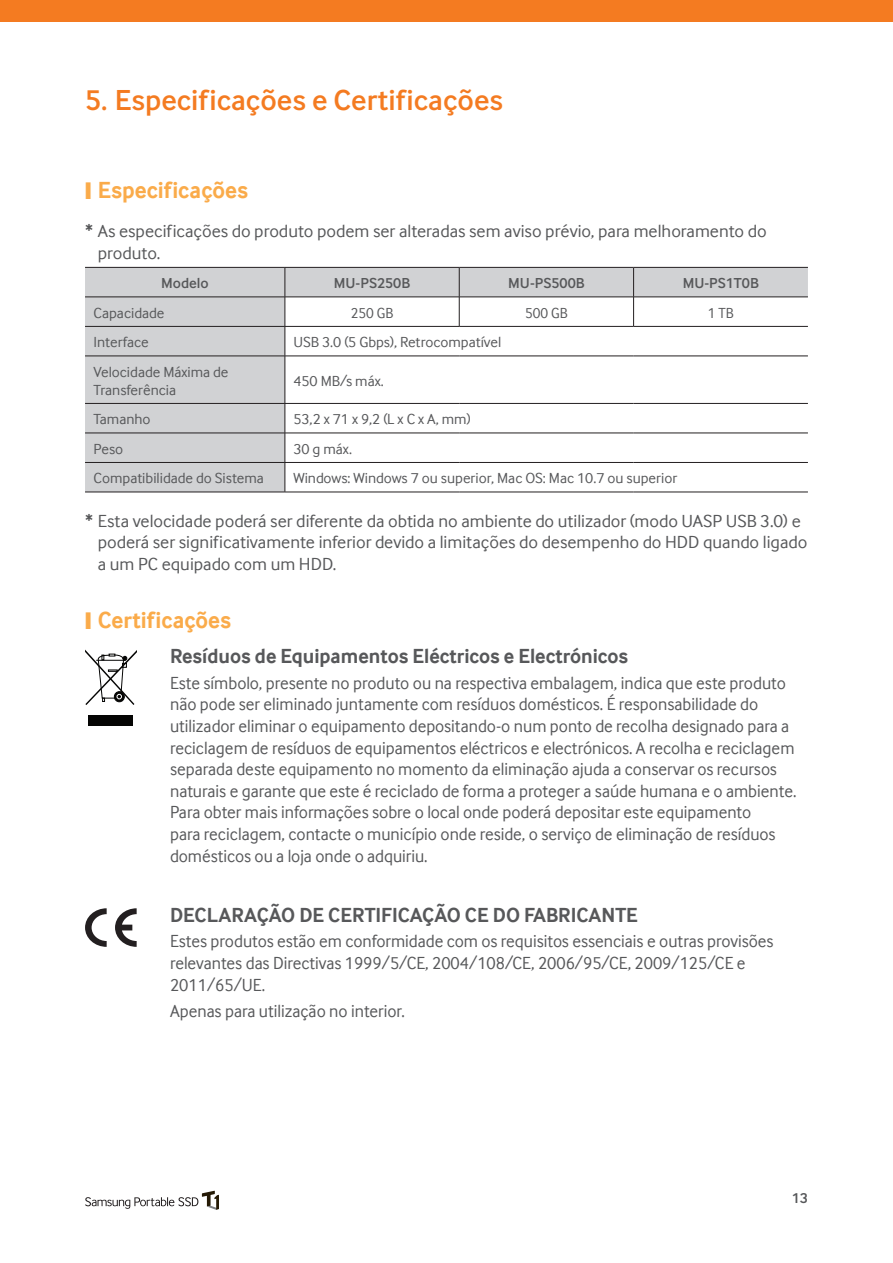
<style>
.page{position:relative;width:893px;height:1263px;background:#fff}
.page>*{position:absolute;margin:0;border:0;box-sizing:border-box;transform-origin:0 0}
.t1{font:500 30px "Samsung Inter Face";color:#f47b21}
.t2{font:700 24px "Samsung Inter Face";color:#faab4a;scale:.95 1}
.t3{font:700 21px "Samsung Inter Face";color:#57585a;scale:.95 1}
.t4{font:18px/21.6px "Samsung Inter Face";color:#57585a;scale:.95 1}
.t5{font:18px/21.6px "Samsung Inter Face";color:#57585a}
.t6{font:15px/18px "Samsung Inter Face";color:#57585a}
.t7{font:500 15px "Samsung Inter Face";color:#57585a}
.t8{font:15px "Samsung Inter Face";color:#57585a;scale:.95 1}
.s1{font-weight:500}
</style>
<div class="page">
<div style="left:0;top:0;width:893px;height:21px;background:#f47b21"></div>
<svg style="left:85px;top:1191px;width:134px;height:19px"></svg>
<svg style="left:85px;top:268px;width:723px;height:224px"></svg>
<hr style="left:85px;top:267px;width:200px;height:1px;background:#231f20">
<hr style="left:285px;top:267px;width:174px;height:1px;background:#231f20">
<hr style="left:459px;top:267px;width:175px;height:1px;background:#231f20">
<hr style="left:634px;top:267px;width:174px;height:1px;background:#231f20">
<hr style="left:85px;top:492px;width:200px;height:1px;background:#231f20">
<hr style="left:285px;top:492px;width:174px;height:1px;background:#231f20">
<hr style="left:459px;top:492px;width:175px;height:1px;background:#231f20">
<hr style="left:634px;top:492px;width:174px;height:1px;background:#231f20">
<hr style="left:85px;top:297px;width:200px;height:1px;background:#231f20">
<hr style="left:85px;top:326px;width:200px;height:1px;background:#231f20">
<svg style="left:285px;top:268px;width:523px;height:88px"></svg>
<hr style="left:459px;top:326px;width:175px;height:1px;background:#231f20">
<hr style="left:634px;top:326px;width:174px;height:1px;background:#231f20">
<hr style="left:85px;top:356px;width:200px;height:1px;background:#231f20">
<hr style="left:285px;top:356px;width:174px;height:1px;background:#231f20">
<hr style="left:285px;top:356px;width:1px;height:47px;background:#231f20">
<hr style="left:459px;top:356px;width:175px;height:1px;background:#231f20">
<hr style="left:634px;top:356px;width:174px;height:1px;background:#231f20">
<hr style="left:85px;top:403px;width:200px;height:1px;background:#231f20">
<hr style="left:285px;top:403px;width:174px;height:1px;background:#231f20">
<hr style="left:459px;top:403px;width:175px;height:1px;background:#231f20">
<hr style="left:634px;top:403px;width:174px;height:1px;background:#231f20">
<hr style="left:85px;top:433px;width:200px;height:1px;background:#231f20">
<hr style="left:285px;top:433px;width:174px;height:1px;background:#231f20">
<hr style="left:459px;top:433px;width:175px;height:1px;background:#231f20">
<hr style="left:634px;top:433px;width:174px;height:1px;background:#231f20">
<hr style="left:85px;top:462px;width:200px;height:1px;background:#231f20">
<hr style="left:285px;top:462px;width:174px;height:1px;background:#231f20">
<svg style="left:285px;top:404px;width:1px;height:88px"></svg>
<hr style="left:459px;top:462px;width:175px;height:1px;background:#231f20">
<hr style="left:634px;top:462px;width:174px;height:1px;background:#231f20">
<div style="left:88px;top:715px;width:45px;height:11px;background:#050504"></div>
<svg style="left:85px;top:650px;width:52px;height:55px"></svg>
<svg style="left:85px;top:908px;width:22px;height:39px"></svg>
<svg style="left:115px;top:908px;width:22px;height:39px"></svg>
<h1 class="t1" style="left:85px;top:83px;width:420px">5. Especificações e Certificações</h1>
<h2 class="t2" style="left:85px;top:176px;width:173px">❙ Especificações</h2>
<p class="t5" style="left:98px;top:220px;width:670px;text-indent:-13px"><span class="s1">*</span> As especificações do produto podem ser alteradas sem aviso prévio, para melhoramento do produto.</p>
<p class="t7" style="left:161px;top:275px;width:49px">Modelo</p>
<p class="t7" style="left:334px;top:275px;width:78px">MU-PS250B</p>
<p class="t7" style="left:508px;top:275px;width:78px">MU-PS500B</p>
<p class="t7" style="left:683px;top:275px;width:78px">MU-PS1T0B</p>
<p class="t6" style="left:94px;top:304px;width:72px">Capacidade</p>
<p class="t8" style="left:351px;top:304px;width:46px">250 GB</p>
<p class="t8" style="left:525px;top:304px;width:46px">500 GB</p>
<p class="t8" style="left:708px;top:304px;width:29px">1 TB</p>
<p class="t6" style="left:94px;top:333px;width:57px">Interface</p>
<p class="t6" style="left:293px;top:333px;width:209px">USB 3.0 (5 Gbps), Retrocompatível</p>
<p class="t6" style="left:94px;top:363px;width:136px">Velocidade Máxima de<br>Transferência</p>
<p class="t6" style="left:293px;top:372px;width:92px">450 MB/s máx.</p>
<p class="t6" style="left:94px;top:410px;width:59px">Tamanho</p>
<p class="t6" style="left:293px;top:410px;width:179px">53,2 x 71 x 9,2 (L x C x A, mm)</p>
<p class="t6" style="left:94px;top:440px;width:31px">Peso</p>
<p class="t6" style="left:293px;top:440px;width:60px">30 g máx.</p>
<p class="t6" style="left:94px;top:469px;width:172px">Compatibilidade do Sistema</p>
<p class="t6" style="left:293px;top:469px;width:385px">Windows: Windows 7 ou superior, Mac OS: Mac 10.7 ou superior</p>
<p class="t5" style="left:98px;top:510px;width:711px;text-indent:-13px"><span class="s1">*</span> Esta velocidade poderá ser diferente da obtida no ambiente do utilizador (modo UASP USB 3.0) e poderá ser significativamente inferior devido a limitações do desempenho do HDD quando ligado a um PC equipado com um HDD.</p>
<h2 class="t2" style="left:85px;top:606px;width:155px">❙ Certificações</h2>
<p class="t3" style="left:170px;top:643px;width:484px">Resíduos de Equipamentos Eléctricos e Electrónicos</p>
<p class="t4" style="left:170px;top:672px;width:661px">Este símbolo, presente no produto ou na respectiva embalagem, indica que este produto não pode ser eliminado juntamente com resíduos domésticos. É responsabilidade do utilizador eliminar o equipamento depositando-o num ponto de recolha designado para a reciclagem de resíduos de equipamentos eléctricos e electrónicos. A recolha e reciclagem separada deste equipamento no momento da eliminação ajuda a conservar os recursos naturais e garante que este é reciclado de forma a proteger a saúde humana e o ambiente.<br>Para obter mais informações sobre o local onde poderá depositar este equipamento<br>para reciclagem, contacte o município onde reside, o serviço de eliminação de resíduos domésticos ou a loja onde o adquiriu.</p>
<p class="t3" style="left:170px;top:902px;width:494px">DECLARAÇÃO DE CERTIFICAÇÃO CE DO FABRICANTE</p>
<p class="t4" style="left:170px;top:930px;width:637px">Estes produtos estão em conformidade com os requisitos essenciais e outras provisões relevantes das Directivas 1999/5/CE, 2004/108/CE, 2006/95/CE, 2009/125/CE e<br>2011/65/UE.</p>
<p class="t4" style="left:170px;top:1000px;width:249px">Apenas para utilização no interior.</p>
<p class="t7" style="left:792px;top:1189px;width:18px">13</p>
</div>
